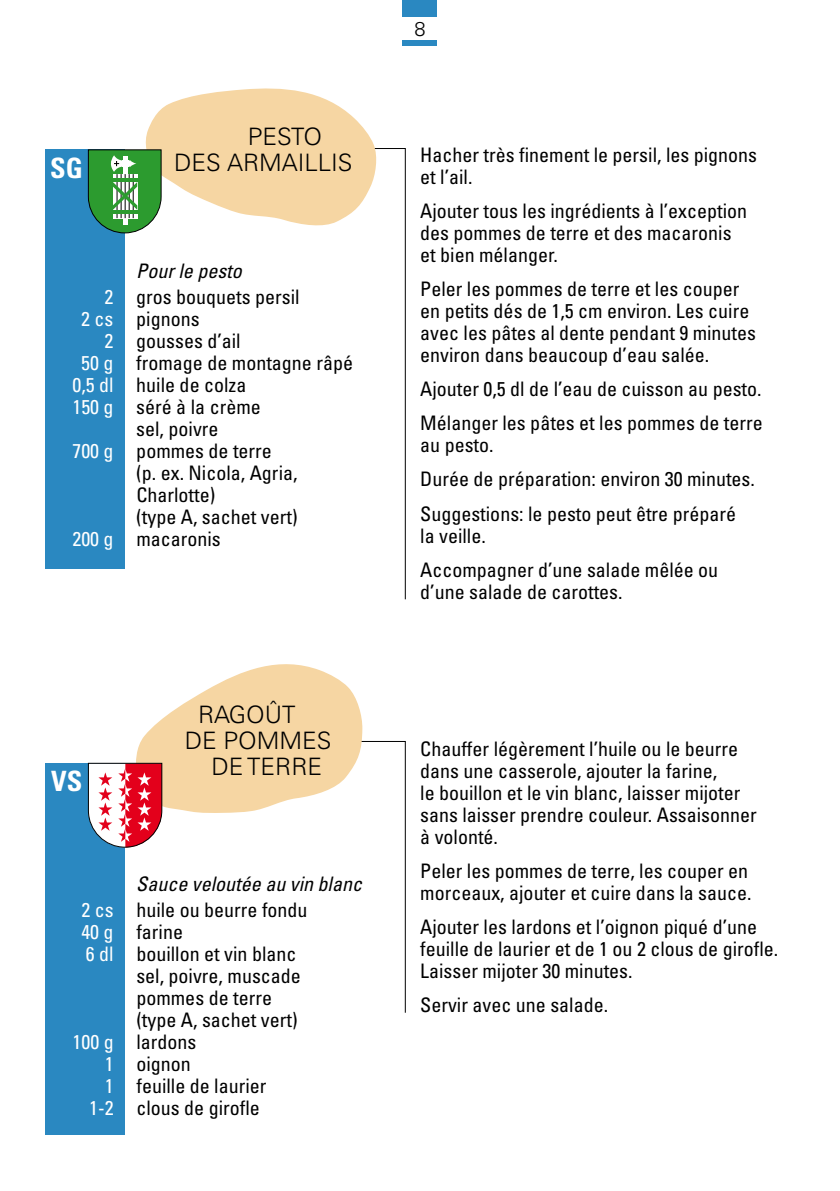
<style>
.page{position:relative;width:840px;height:1191px;background:#fff}
.page>*{position:absolute;margin:0;border:0;box-sizing:border-box;transform-origin:0 0}
.t1{font:700 condensed 28px "Univers";color:#fff}
.t2{font:300 24px/26px "Univers";color:#000}
.t3{font:condensed 20px/22px "Univers";color:#000}
.t4{font:italic condensed 20px/26px "Univers";color:#000}
.t5{font:300 20px "Univers";color:#000}
.s1{font-style:italic}
.s2{color:#fff}
.s3{font-style:normal;color:#fff}
.s4{font-style:normal}
</style>
<div class="page">
<div style="left:403px;top:0;width:34px;height:45px;background:#2a88c1"></div>
<div style="left:397px;top:17px;width:45px;height:23px;background:#fff"></div>
<svg style="left:378px;top:148px;width:28px;height:452px"></svg>
<div style="left:45px;top:149px;width:80px;height:420px;background:#2a88c1"></div>
<div style="left:45px;top:763px;width:80px;height:371px;background:#2a88c1"></div>
<svg style="left:87px;top:88px;width:291px;height:146px"></svg>
<svg style="left:87px;top:664px;width:319px;height:349px"></svg>
<h1 class="t1" style="left:50px;top:151px;width:34px">SG</h1>
<p class="t2" style="left:174px;top:123px;width:180px;text-indent:73px">PESTO<br>DES ARMAILLIS</p>
<p class="t3" style="left:105px;top:258px;width:196px;line-height:26px;text-indent:32px"><span class="s1">Pour le pesto<br></span><span class="s2">2</span> gros bouquets persil</p>
<p class="t3" style="left:81px;top:308px;width:120px"><span class="s2">2 cs</span> pignons</p>
<p class="t3" style="left:105px;top:330px;width:137px"><span class="s2">2</span> gousses d’ail</p>
<p class="t3" style="left:81px;top:352px;width:273px"><span class="s2">50 g</span> fromage de montagne râpé</p>
<p class="t3" style="left:72px;top:374px;width:175px"><span class="s2">0,5 dl</span> huile de colza</p>
<p class="t3" style="left:72px;top:396px;width:190px"><span class="s2">150 g</span> séré à la crème</p>
<p class="t3" style="left:136px;top:418px;width:84px">sel, poivre</p>
<p class="t3" style="left:72px;top:440px;width:201px"><span class="s2">700 g</span> pommes de terre</p>
<p class="t3" style="left:136px;top:462px;width:163px">(p. ex. Nicola, Agria,</p>
<p class="t3" style="left:136px;top:484px;width:80px">Charlotte)</p>
<p class="t3" style="left:136px;top:506px;width:163px">(type A, sachet vert)</p>
<p class="t3" style="left:72px;top:528px;width:150px"><span class="s2">200 g</span> macaronis</p>
<h1 class="t1" style="left:51px;top:764px;width:33px">VS</h1>
<p class="t2" style="left:198px;top:702px;width:99px">RAGOÛT</p>
<p class="t2" style="left:185px;top:728px;width:148px">DE POMMES</p>
<p class="t2" style="left:211px;top:754px;width:112px">DE TERRE</p>
<p class="t4" style="left:81px;top:871px;width:282px;text-indent:55px">Sauce veloutée au vin blanc<br><span class="s3">2 cs</span> <span class="s4">huile ou beurre fondu</span></p>
<p class="t3" style="left:81px;top:921px;width:103px"><span class="s2">40 g</span> farine</p>
<p class="t3" style="left:86px;top:943px;width:212px"><span class="s2">6 dl</span> bouillon et vin blanc</p>
<p class="t3" style="left:136px;top:965px;width:166px">sel, poivre, muscade</p>
<p class="t3" style="left:136px;top:987px;width:137px">pommes de terre</p>
<p class="t3" style="left:136px;top:1009px;width:163px">(type A, sachet vert)</p>
<p class="t3" style="left:72px;top:1031px;width:125px"><span class="s2">100 g</span> lardons</p>
<p class="t3" style="left:105px;top:1053px;width:87px"><span class="s2">1</span> oignon</p>
<p class="t3" style="left:105px;top:1075px;width:163px"><span class="s2">1</span> feuille de laurier</p>
<p class="t3" style="left:89px;top:1097px;width:172px"><span class="s2">1-2</span> clous de girofle</p>
<p class="t5" style="left:414px;top:16px;width:13px">8</p>
<p class="t3" style="left:420px;top:144px;width:338px">Hacher très finement le persil, les pignons et l’ail.</p>
<p class="t3" style="left:420px;top:200px;width:328px">Ajouter tous les ingrédients à l’exception des pommes de terre et des macaronis et bien mélanger.</p>
<p class="t3" style="left:420px;top:278px;width:337px">Peler les pommes de terre et les couper en petits dés de 1,5 cm environ. Les cuire avec les pâtes al dente pendant 9 minutes environ dans beaucoup d’eau salée.</p>
<p class="t3" style="left:420px;top:372px;width:344px;line-height:34px">Ajouter 0,5 dl de l’eau de cuisson au pesto.<br>Mélanger les pâtes et les pommes de terre</p>
<p class="t3" style="left:420px;top:428px;width:336px;line-height:34px">au pesto.<br>Durée de préparation: environ 30 minutes.<br>Suggestions: le pesto peut être préparé</p>
<p class="t3" style="left:420px;top:518px;width:299px;line-height:34px">la veille.<br>Accompagner d’une salade mêlée ou</p>
<p class="t3" style="left:420px;top:580px;width:204px">d’une salade de carottes.</p>
<p class="t3" style="left:420px;top:737px;width:338px">Chauffer légèrement l’huile ou le beurre dans une casserole, ajouter la farine,<br>le bouillon et le vin blanc, laisser mijoter sans laisser prendre couleur. Assaisonner à volonté.</p>
<p class="t3" style="left:420px;top:859px;width:333px">Peler les pommes de terre, les couper en morceaux, ajouter et cuire dans la sauce.</p>
<p class="t3" style="left:420px;top:915px;width:359px">Ajouter les lardons et l’oignon piqué d’une feuille de laurier et de 1 ou 2 clous de girofle.<br>Laisser mijoter 30 minutes.</p>
<p class="t3" style="left:420px;top:993px;width:189px">Servir avec une salade.</p>
</div>
